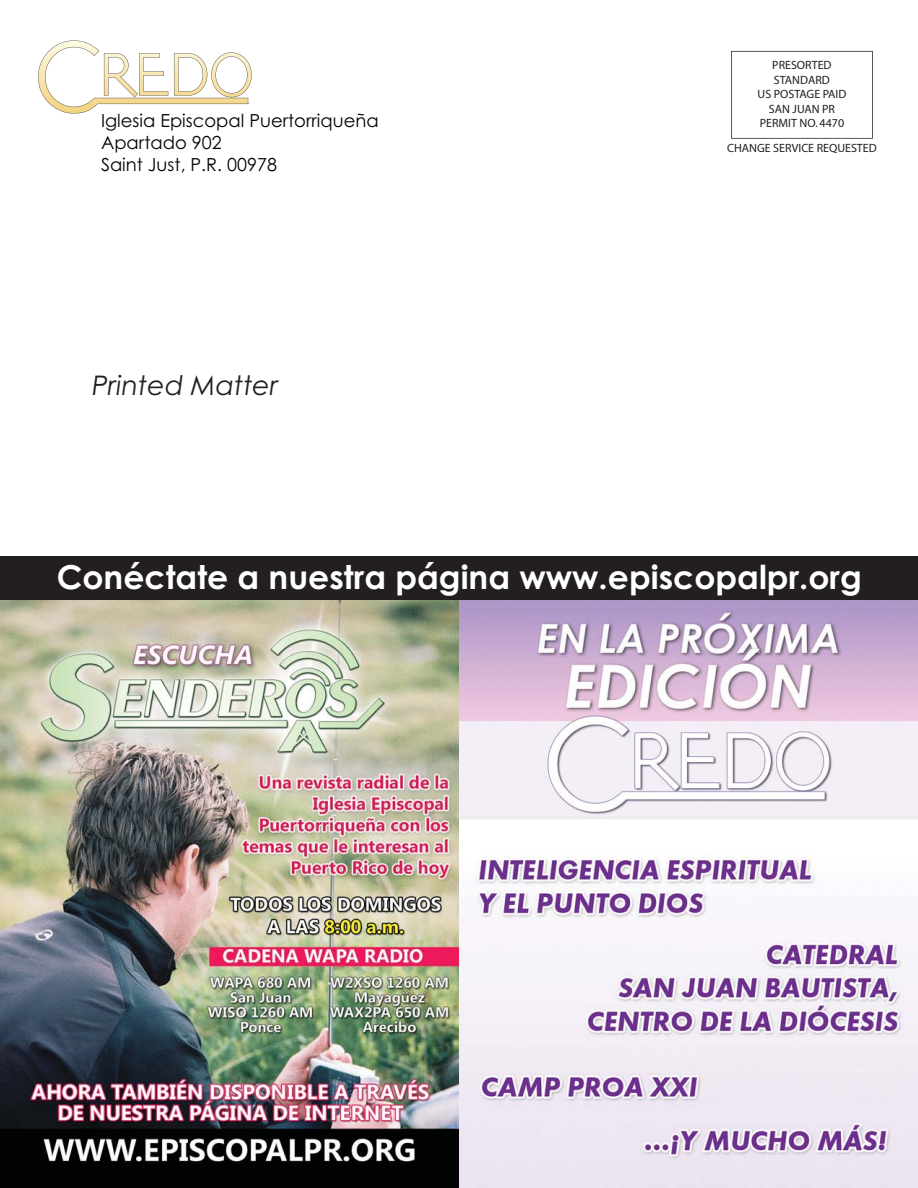
<style>
.page{position:relative;width:918px;height:1188px;background:#fff}
.page>*{position:absolute;margin:0;border:0;box-sizing:border-box;transform-origin:0 0}
.t1{font:700 33px "Century Gothic";color:#fff}
.t2{font:italic 27px "Century Gothic";color:#231f20}
.t3{font:18px/21.6px "Century Gothic";color:#030404}
.t4{font:12px/14.4px "Myriad";color:#231f20;text-align:center}
</style>
<div class="page">
<svg style="left:731px;top:51px;width:142px;height:88px"></svg>
<svg style="left:38px;top:40px;width:214px;height:74px"></svg>
<img style="left:0;top:600px;width:918px;height:588px">
<div style="left:0;top:556px;width:918px;height:44px;background:#231f20"></div>
<h3 class="t3" style="left:101px;top:112px;width:279px">Iglesia Episcopal Puertorriqueña<br>Apartado 902<br>Saint Just, P.R. 00978</h3>
<h2 class="t2" style="left:92px;top:369px;width:187px">Printed Matter</h2>
<p class="t4" style="left:758px;top:59px;width:90px">PRESORTED<br>STANDARD<br>US POSTAGE PAID<br>SAN JUAN PR<br>PERMIT NO. 4470</p>
<p class="t4" style="left:727px;top:142px;width:151px">CHANGE SERVICE REQUESTED</p>
<h1 class="t1" style="left:57px;top:565px;width:807px">Conéctate a nuestra página www.episcopalpr.org</h1>
</div>
